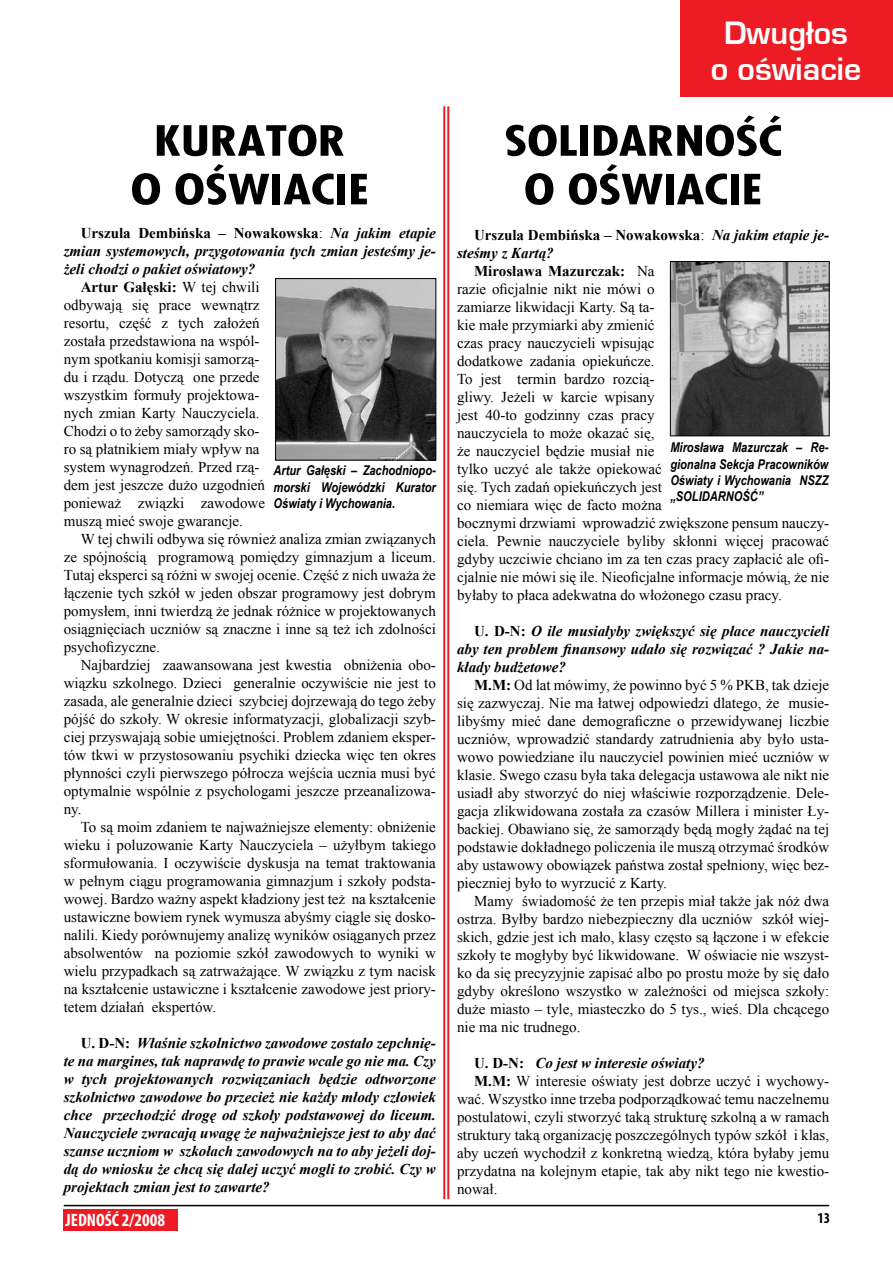
<style>
.page{position:relative;width:893px;height:1263px;background:#fff}
.page>*{position:absolute;margin:0;border:0;box-sizing:border-box;transform-origin:0 0}
.t1{font:700 40.5px/48.6px "Fujiyama";color:#000;text-align:center;scale:1.3 1}
.t2{font:700 30px/36px "Euromode";color:#fff;text-align:center}
.t3{font:700 condensed 18px "Myriad Pro";color:#fff}
.t4{font:15px/18px "Times New Roman";color:#000;text-align:justify}
.t5{font:italic 700 15px/18px "Times New Roman";color:#000;text-align:justify}
.t6{font:700 15px "Times New Roman";color:#000}
.t7{font:700 condensed 15px "Myriad Pro";color:#000}
.t8{font:italic 700 13.5px/16.2px "Arial Narrow";color:#000;text-align:justify}
.s1{font-weight:400}
.s2{font-style:italic}
.s3{font-style:normal}
.s4{font-weight:700}
</style>
<div class="page">
<div style="left:680px;top:0;width:213px;height:96px;background:#ed1c24"></div>
<div style="left:64px;top:1209px;width:114px;height:21px;background:#ed1c24"></div>
<hr style="left:64px;top:1205px;width:765px;height:1px;background:#000">
<hr style="left:447px;top:106px;width:2px;height:1093px;background:#ed1c24">
<hr style="left:443px;top:106px;width:2px;height:1093px;background:#ed1c24">
<img style="left:672px;top:263px;width:156px;height:171px">
<div style="left:670px;top:261px;width:160px;height:175px;border:1px solid #000"></div>
<img style="left:277px;top:280px;width:157px;height:178px">
<div style="left:275px;top:278px;width:161px;height:182px;border:1px solid #000"></div>
<h2 class="t2" style="left:711px;top:15px;width:152px">Dwugłos<br>o oświacie</h2>
<h1 class="t1" style="left:131px;top:116px;width:185px">KURATOR<br>O OŚWIACIE</h1>
<h1 class="t1" style="left:504px;top:116px;width:215px">SOLIDARNOŚĆ<br>O OŚWIACIE</h1>
<p class="t6" style="left:81px;top:222px;width:357px">Urszula Dembińska – Nowakowska<span class="s1">:</span> <span class="s2">Na jakim etapie</span></p>
<p class="t5" style="left:64px;top:241px;width:374px">zmian systemowych, przygotowania tych zmian jesteśmy je-</p>
<p class="t5" style="left:64px;top:259px;width:193px">żeli chodzi o pakiet oświatowy?</p>
<p class="t6" style="left:81px;top:276px;width:180px">Artur Gałęski: <span class="s1">W tej chwili</span></p>
<p class="t4" style="left:64px;top:296px;width:197px">odbywają się prace wewnątrz</p>
<p class="t4" style="left:64px;top:314px;width:197px">resortu, część z tych założeń</p>
<p class="t4" style="left:64px;top:332px;width:197px">została przedstawiona na wspól-</p>
<p class="t4" style="left:64px;top:350px;width:197px">nym spotkaniu komisji samorzą-</p>
<p class="t4" style="left:64px;top:368px;width:197px">du i rządu. Dotyczą one przede</p>
<p class="t4" style="left:64px;top:386px;width:197px">wszystkim formuły projektowa-</p>
<p class="t4" style="left:64px;top:404px;width:197px">nych zmian Karty Nauczyciela.</p>
<p class="t4" style="left:64px;top:422px;width:197px">Chodzi o to żeby samorządy sko-</p>
<p class="t4" style="left:64px;top:440px;width:197px">ro są płatnikiem miały wpływ na</p>
<p class="t4" style="left:64px;top:458px;width:197px">system wynagrodzeń. Przed rzą-</p>
<p class="t4" style="left:64px;top:476px;width:203px">dem jest jeszcze dużo uzgodnień</p>
<p class="t4" style="left:64px;top:494px;width:203px">ponieważ związki zawodowe</p>
<p class="t4" style="left:64px;top:512px;width:181px">muszą mieć swoje gwarancje.</p>
<p class="t4" style="left:81px;top:530px;width:357px">W tej chwili odbywa się również analiza zmian związanych</p>
<p class="t4" style="left:64px;top:548px;width:374px">ze spójnością programową pomiędzy gimnazjum a liceum.</p>
<p class="t4" style="left:64px;top:566px;width:374px">Tutaj eksperci są różni w swojej ocenie. Część z nich uważa że</p>
<p class="t4" style="left:64px;top:584px;width:374px">łączenie tych szkół w jeden obszar programowy jest dobrym</p>
<p class="t4" style="left:64px;top:602px;width:374px">pomysłem, inni twierdzą że jednak różnice w projektowanych</p>
<p class="t4" style="left:64px;top:620px;width:374px">osiągnięciach uczniów są znaczne i inne są też ich zdolności</p>
<p class="t4" style="left:64px;top:638px;width:98px">psychofizyczne.</p>
<p class="t4" style="left:81px;top:656px;width:357px">Najbardziej zaawansowana jest kwestia obniżenia obo-</p>
<p class="t4" style="left:64px;top:674px;width:374px">wiązku szkolnego. Dzieci generalnie oczywiście nie jest to</p>
<p class="t4" style="left:64px;top:692px;width:374px">zasada, ale generalnie dzieci szybciej dojrzewają do tego żeby</p>
<p class="t4" style="left:64px;top:710px;width:374px">pójść do szkoły. W okresie informatyzacji, globalizacji szyb-</p>
<p class="t4" style="left:64px;top:728px;width:374px">ciej przyswajają sobie umiejętności. Problem zdaniem eksper-</p>
<p class="t4" style="left:64px;top:746px;width:374px">tów tkwi w przystosowaniu psychiki dziecka więc ten okres</p>
<p class="t4" style="left:64px;top:764px;width:374px">płynności czyli pierwszego półrocza wejścia ucznia musi być</p>
<p class="t4" style="left:64px;top:782px;width:374px">optymalnie wspólnie z psychologami jeszcze przeanalizowa-</p>
<p class="t4" style="left:64px;top:800px;width:19px">ny.</p>
<p class="t4" style="left:81px;top:818px;width:357px">To są moim zdaniem te najważniejsze elementy: obniżenie</p>
<p class="t4" style="left:64px;top:836px;width:374px">wieku i poluzowanie Karty Nauczyciela – użyłbym takiego</p>
<p class="t4" style="left:64px;top:854px;width:374px">sformułowania. I oczywiście dyskusja na temat traktowania</p>
<p class="t4" style="left:64px;top:872px;width:374px">w pełnym ciągu programowania gimnazjum i szkoły podsta-</p>
<p class="t4" style="left:64px;top:890px;width:374px">wowej. Bardzo ważny aspekt kładziony jest też na kształcenie</p>
<p class="t4" style="left:64px;top:908px;width:374px">ustawiczne bowiem rynek wymusza abyśmy ciągle się dosko-</p>
<p class="t4" style="left:64px;top:926px;width:374px">nalili. Kiedy porównujemy analizę wyników osiąganych przez</p>
<p class="t4" style="left:64px;top:944px;width:374px">absolwentów na poziomie szkół zawodowych to wyniki w</p>
<p class="t4" style="left:64px;top:962px;width:374px">wielu przypadkach są zatrważające. W związku z tym nacisk</p>
<p class="t4" style="left:64px;top:980px;width:374px">na kształcenie ustawiczne i kształcenie zawodowe jest priory-</p>
<p class="t4" style="left:64px;top:998px;width:154px">tetem działań ekspertów.</p>
<p class="t5" style="left:64px;top:1033px;width:374px;text-indent:17px"><span class="s3">U. D-N:</span> Właśnie szkolnictwo zawodowe zostało zepchnię&shy;te na margines, tak naprawdę to prawie wcale go nie ma. Czy w tych projektowanych rozwiązaniach będzie odtworzone szkolnictwo zawodowe bo przecież nie każdy młody człowiek chce przechodzić drogę od szkoły podstawowej do liceum.<br>Nauczyciele zwracają uwagę że najważniejsze jest to aby dać szanse uczniom w szkołach zawodowych na to aby jeżeli doj&shy;dą do wniosku że chcą się dalej uczyć mogli to zrobić. Czy w projektach zmian jest to zawarte?</p>
<p class="t8" style="left:274px;top:462px;width:164px">Artur Gałęski – Zachodniopo&shy;morski Wojewódzki Kurator Oświaty i Wychowania.</p>
<p class="t6" style="left:474px;top:225px;width:357px">Urszula Dembińska – Nowakowska<span class="s1">:</span> <span class="s2">Na jakim etapie je-</span></p>
<p class="t5" style="left:457px;top:244px;width:98px">steśmy z Kartą?</p>
<p class="t6" style="left:474px;top:261px;width:182px">Mirosława Mazurczak: <span class="s1">Na</span></p>
<p class="t4" style="left:457px;top:280px;width:199px">razie oficjalnie nikt nie mówi o</p>
<p class="t4" style="left:457px;top:298px;width:199px">zamiarze likwidacji Karty. Są ta-</p>
<p class="t4" style="left:457px;top:316px;width:199px">kie małe przymiarki aby zmienić</p>
<p class="t4" style="left:457px;top:334px;width:199px">czas pracy nauczycieli wpisując</p>
<p class="t4" style="left:457px;top:352px;width:199px">dodatkowe zadania opiekuńcze.</p>
<p class="t4" style="left:457px;top:370px;width:199px">To jest termin bardzo rozcią-</p>
<p class="t4" style="left:457px;top:388px;width:199px">gliwy. Jeżeli w karcie wpisany</p>
<p class="t4" style="left:457px;top:406px;width:199px">jest 40-to godzinny czas pracy</p>
<p class="t4" style="left:457px;top:424px;width:199px">nauczyciela to może okazać się,</p>
<p class="t4" style="left:457px;top:442px;width:199px">że nauczyciel będzie musiał nie</p>
<p class="t4" style="left:457px;top:460px;width:206px">tylko uczyć ale także opiekować</p>
<p class="t4" style="left:457px;top:478px;width:206px">się. Tych zadań opiekuńczych jest</p>
<p class="t4" style="left:457px;top:496px;width:206px">co niemiara więc de facto można</p>
<p class="t4" style="left:457px;top:514px;width:374px">bocznymi drzwiami wprowadzić zwiększone pensum nauczy-</p>
<p class="t4" style="left:457px;top:532px;width:374px">ciela. Pewnie nauczyciele byliby skłonni więcej pracować</p>
<p class="t4" style="left:457px;top:550px;width:374px">gdyby uczciwie chciano im za ten czas pracy zapłacić ale ofi-</p>
<p class="t4" style="left:457px;top:568px;width:374px">cjalnie nie mówi się ile. Nieoficjalne informacje mówią, że nie</p>
<p class="t4" style="left:457px;top:586px;width:326px">byłaby to płaca adekwatna do włożonego czasu pracy.</p>
<p class="t5" style="left:457px;top:622px;width:374px;text-indent:17px"><span class="s3">U. D-N:</span> O ile musiałyby zwiększyć się płace nauczycieli aby ten problem finansowy udało się rozwiązać ? Jakie na&shy;kłady budżetowe?</p>
<p class="t4" style="left:457px;top:676px;width:374px;text-indent:17px"><span class="s4">M.M:</span> Od lat mówimy, że powinno być 5 % PKB, tak dzieje się zazwyczaj. Nie ma łatwej odpowiedzi dlatego, że musie&shy;libyśmy mieć dane demograficzne o przewidywanej liczbie uczniów, wprowadzić standardy zatrudnienia aby było usta&shy;wowo powiedziane ilu nauczyciel powinien mieć uczniów w klasie. Swego czasu była taka delegacja ustawowa ale nikt nie usiadł aby stworzyć do niej właściwie rozporządzenie. Dele&shy;gacja zlikwidowana została za czasów Millera i minister Ły&shy;backiej. Obawiano się, że samorządy będą mogły żądać na tej podstawie dokładnego policzenia ile muszą otrzymać środków aby ustawowy obowiązek państwa został spełniony, więc bez&shy;pieczniej było to wyrzucić z Karty.</p>
<p class="t4" style="left:457px;top:892px;width:374px;text-indent:17px">Mamy świadomość że ten przepis miał także jak nóż dwa ostrza. Byłby bardzo niebezpieczny dla uczniów szkół wiej&shy;skich, gdzie jest ich mało, klasy często są łączone i w efekcie szkoły te mogłyby być likwidowane. W oświacie nie wszyst&shy;ko da się precyzyjnie zapisać albo po prostu może by się dało gdyby określono wszystko w zależności od miejsca szkoły: duże miasto – tyle, miasteczko do 5 tys., wieś. Dla chcącego nie ma nic trudnego.</p>
<p class="t5" style="left:474px;top:1054px;width:232px"><span class="s3">U. D-N:</span> Co jest w interesie oświaty?</p>
<p class="t4" style="left:474px;top:1072px;width:357px"><span class="s4">M.M:</span> W interesie oświaty jest dobrze uczyć i wychowy-</p>
<p class="t4" style="left:457px;top:1090px;width:374px">wać. Wszystko inne trzeba podporządkować temu naczelnemu</p>
<p class="t4" style="left:457px;top:1108px;width:374px">postulatowi, czyli stworzyć taką strukturę szkolną a w ramach</p>
<p class="t4" style="left:457px;top:1126px;width:374px">struktury taką organizację poszczególnych typów szkół i klas,</p>
<p class="t4" style="left:457px;top:1144px;width:374px">aby uczeń wychodził z konkretną wiedzą, która byłaby jemu</p>
<p class="t4" style="left:457px;top:1162px;width:374px">przydatna na kolejnym etapie, tak aby nikt tego nie kwestio-</p>
<p class="t4" style="left:457px;top:1180px;width:42px">nował.</p>
<p class="t8" style="left:670px;top:439px;width:160px">Mirosława Mazurczak – Re&shy;gionalna Sekcja Pracowników Oświaty i Wychowania NSZZ „SOLIDARNOŚĆ”</p>
<p class="t3" style="left:66px;top:1208px;width:101px">JEDNOŚĆ 2/2008</p>
<p class="t7" style="left:818px;top:1209px;width:13px">13</p>
</div>
